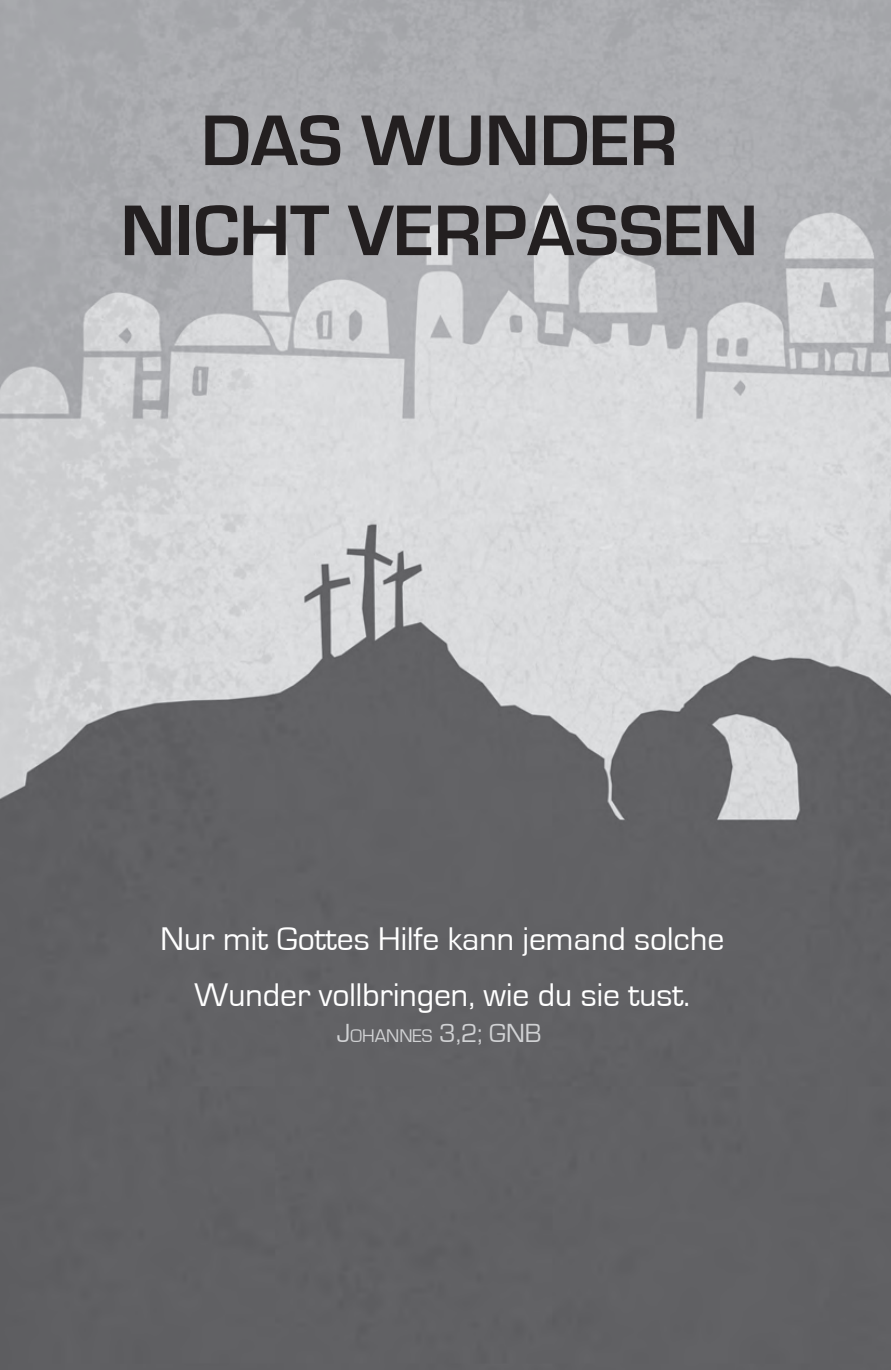
<style>
.page{position:relative;width:891px;height:1370px;background:#fff}
.page>*{position:absolute;margin:0;border:0;box-sizing:border-box;transform-origin:0 0}
.t1{font:700 74.25px/90px "Eurostile";color:#231f20;text-align:center}
.t2{font:33.75px/56.2px "Eurostile";color:#fff;text-align:center}
.t3{font:27px "Eurostile";color:#d1d2d4}
.s1{font-size:18.9px}
</style>
<div class="page">
<img style="left:0;top:0;width:891px;height:1369px">
<h1 class="t1" style="left:120px;top:97px;width:639px">DAS WUNDER<br>NICHT VERPASSEN</h1>
<p class="t2" style="left:161px;top:910px;width:565px">Nur mit Gottes Hilfe kann jemand solche<br>Wunder vollbringen, wie du sie tust.</p>
<p class="t3" style="left:337px;top:1018px;width:206px">J<span class="s1">OHANNES</span> 3,2; GNB</p>
</div>
